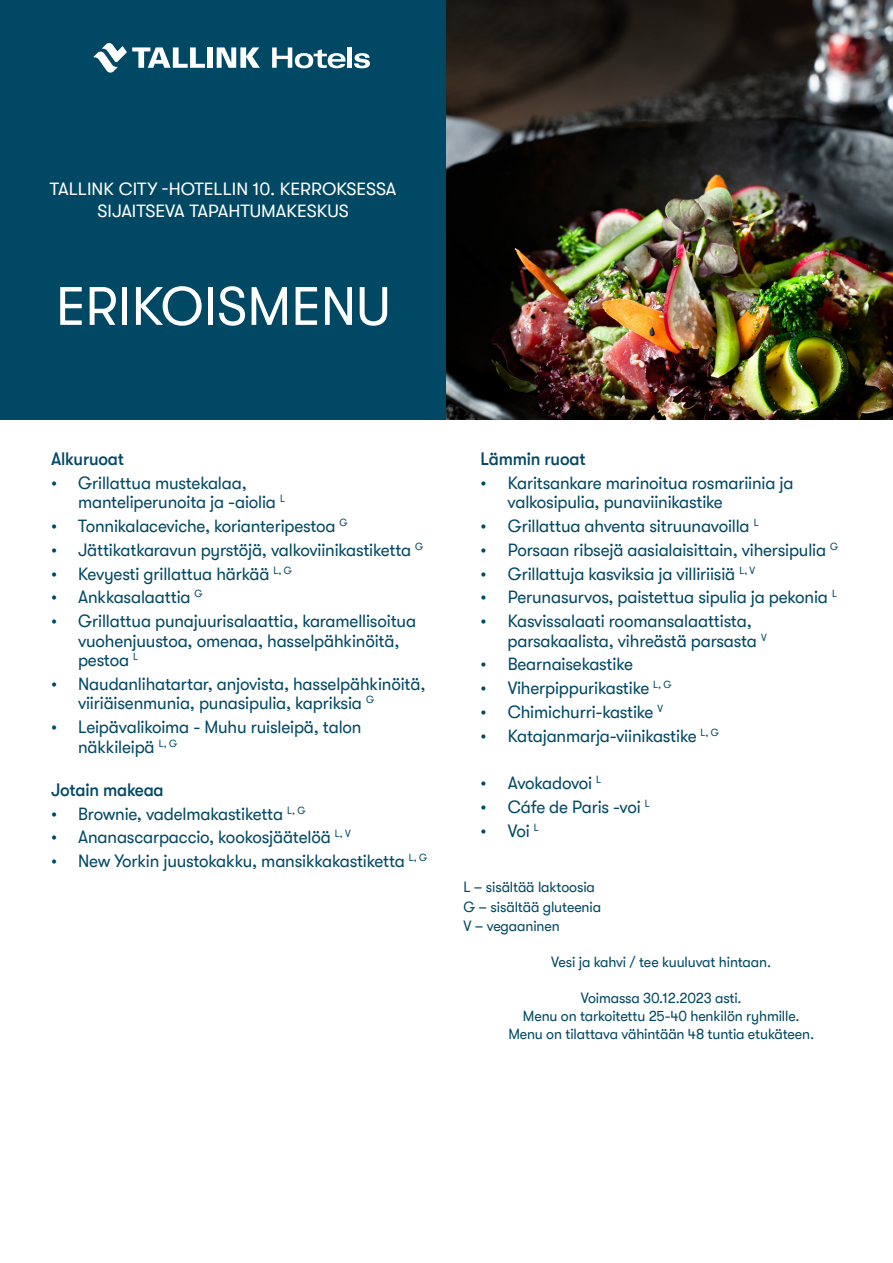
<style>
.page{position:relative;width:893px;height:1263px;background:#fff}
.page>*{position:absolute;margin:0;border:0;box-sizing:border-box;transform-origin:0 0}
.t1{font:54px "GT Walsheim Pro";color:#fff}
.t2{font:18px/19.5px "GT Walsheim Pro";letter-spacing:-.01em;color:#004864;scale:.95 1}
.t3{font:18px/21.6px "GT Walsheim Pro";color:#fff;text-align:center}
.t4{font:500 18px "GT Walsheim Pro";letter-spacing:-.01em;color:#004864;scale:.95 1}
.t5{font:15px/19.5px "GT Walsheim Pro";letter-spacing:-.01em;color:#004864;scale:.95 1}
</style>
<div class="page">
<div style="left:0;top:0;width:446px;height:420px;background:#004864"></div>
<svg style="left:272px;top:47px;width:74px;height:21px"></svg>
<hr style="left:348px;top:47px;width:4px;height:21px;background:#fff">
<svg style="left:354px;top:53px;width:16px;height:15px"></svg>
<div style="left:207px;top:47px;width:6px;height:21px;background:#fff"></div>
<svg style="left:217px;top:47px;width:43px;height:21px"></svg>
<svg style="left:94px;top:43px;width:111px;height:30px"></svg>
<img style="left:446px;top:0;width:447px;height:420px">
<p class="t3" style="left:50px;top:178px;width:348px">TALLINK CITY -HOTELLIN 10. KERROKSESSA<br>SIJAITSEVA TAPAHTUMAKESKUS</p>
<h1 class="t1" style="left:56px;top:276px;width:336px">ERIKOISMENU</h1>
<p class="t4" style="left:51px;top:449px;width:79px">Alkuruoat</p>
<p class="t2" style="left:78px;top:473px;width:219px;text-indent:-27px">• Grillattua mustekalaa, manteliperunoita ja -aiolia <sup>L</sup></p>
<p class="t2" style="left:51px;top:516px;width:314px">• Tonnikalaceviche, korianteripestoa <sup>G</sup></p>
<p class="t2" style="left:51px;top:540px;width:394px">• Jättikatkaravun pyrstöjä, valkoviinikastiketta <sup>G</sup></p>
<p class="t2" style="left:51px;top:564px;width:255px">• Kevyesti grillattua härkää <sup>L,</sup> <sup>G</sup></p>
<p class="t2" style="left:51px;top:587px;width:161px">• Ankkasalaattia <sup>G</sup></p>
<p class="t2" style="left:78px;top:611px;width:357px;text-indent:-27px">• Grillattua punajuurisalaattia, karamellisoitua vuohenjuustoa, omenaa, hasselpähkinöitä, pestoa <sup>L</sup></p>
<p class="t2" style="left:78px;top:674px;width:367px;text-indent:-27px">• Naudanlihatartar, anjovista, hasselpähkinöitä, viiriäisenmunia, punasipulia, kapriksia <sup>G</sup></p>
<p class="t2" style="left:78px;top:717px;width:300px;text-indent:-27px">• Leipävalikoima - Muhu ruisleipä, talon näkkileipä <sup>L,</sup> <sup>G</sup></p>
<p class="t4" style="left:51px;top:779px;width:120px">Jotain makeaa</p>
<p class="t2" style="left:51px;top:804px;width:270px">• Brownie, vadelmakastiketta <sup>L,</sup> <sup>G</sup></p>
<p class="t2" style="left:51px;top:827px;width:317px">• Ananascarpaccio, kookosjäätelöä <sup>L,</sup> <sup>V</sup></p>
<p class="t2" style="left:51px;top:851px;width:398px">• New Yorkin juustokakku, mansikkakastiketta <sup>L,</sup> <sup>G</sup></p>
<p class="t4" style="left:480px;top:449px;width:112px">Lämmin ruoat</p>
<p class="t2" style="left:507px;top:473px;width:303px;text-indent:-27px">• Karitsankare marinoitua rosmariinia ja valkosipulia, punaviinikastike</p>
<p class="t2" style="left:480px;top:516px;width:294px">• Grillattua ahventa sitruunavoilla <sup>L</sup></p>
<p class="t2" style="left:480px;top:540px;width:378px">• Porsaan ribsejä aasialaisittain, vihersipulia <sup>G</sup></p>
<p class="t2" style="left:480px;top:564px;width:291px">• Grillattuja kasviksia ja villiriisiä <sup>L,</sup> <sup>V</sup></p>
<p class="t2" style="left:480px;top:587px;width:377px">• Perunasurvos, paistettua sipulia ja pekonia <sup>L</sup></p>
<p class="t2" style="left:507px;top:611px;width:274px;text-indent:-27px">• Kasvissalaati roomansalaattista, parsakaalista, vihreästä parsasta <sup>V</sup></p>
<p class="t2" style="left:480px;top:654px;width:162px">• Bearnaisekastike</p>
<p class="t2" style="left:480px;top:678px;width:203px">• Viherpippurikastike <sup>L,</sup> <sup>G</sup></p>
<p class="t2" style="left:480px;top:702px;width:194px">• Chimichurri-kastike <sup>V</sup></p>
<p class="t2" style="left:480px;top:726px;width:253px">• Katajanmarja-viinikastike <sup>L,</sup> <sup>G</sup></p>
<p class="t2" style="left:480px;top:773px;width:129px">• Avokadovoi <sup>L</sup></p>
<p class="t2" style="left:480px;top:797px;width:180px">• Cáfe de Paris -voi <sup>L</sup></p>
<p class="t2" style="left:480px;top:821px;width:63px">• Voi <sup>L</sup></p>
<p class="t5" style="left:463px;top:877px;width:146px">L – sisältää laktoosia<br>G – sisältää gluteenia<br>V – vegaaninen</p>
<p class="t5" style="left:551px;top:952px;width:233px">Vesi ja kahvi / tee kuuluvat hintaan.</p>
<p class="t5" style="left:508px;top:989px;width:323px;line-height:18px;text-align:center">Voimassa 30.12.2023 asti.<br>Menu on tarkoitettu 25-40 henkilön ryhmille.<br>Menu on tilattava vähintään 48 tuntia etukäteen.</p>
</div>
